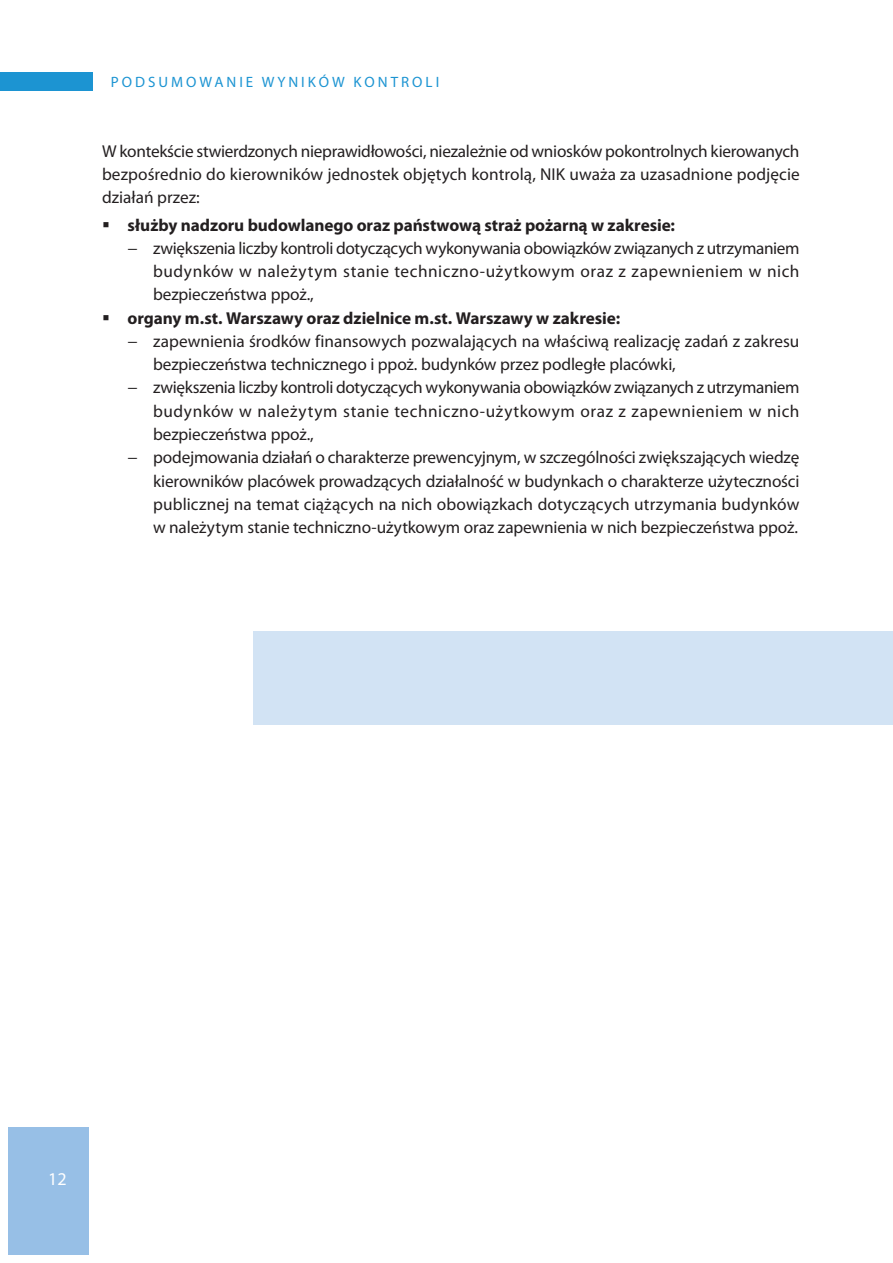
<style>
.page{position:relative;width:893px;height:1263px;background:#fff}
.page>*{position:absolute;margin:0;border:0;box-sizing:border-box;transform-origin:0 0}
.t1{font:18px "Myriad Pro";color:#fff}
.t2{font:17.25px/23.2px "Myriad Pro";letter-spacing:-.005em;color:#231f20;text-align:justify}
.t3{font:700 17.25px "Myriad Pro";letter-spacing:-.005em;color:#231f20}
.t4{font:17.25px "Myriad Pro";letter-spacing:-.025em;color:#231f20}
.t5{font:17.25px "Myriad Pro";letter-spacing:.03em;color:#231f20}
.t6{font:15px "Myriad Pro";color:#1c94d2}
</style>
<div class="page">
<div style="left:9px;top:1127px;width:80px;height:127px;background:#97bfe6"></div>
<div style="left:0;top:72px;width:93px;height:19px;background:#1c94d2"></div>
<div style="left:254px;top:631px;width:639px;height:94px;background:#d2e3f4"></div>
<p class="t6" style="left:111px;top:73px;width:24px">Podsumowanie</p>
<p class="t6" style="left:262px;top:73px;width:13px">wyników</p>
<p class="t6" style="left:354px;top:73px;width:12px">kontroli</p>
<p class="t2" style="left:102px;top:139px;width:699px">W kontekście stwierdzonych nieprawidłowości, niezależnie od wniosków pokontrolnych kierowanych bezpośrednio do kierowników jednostek objętych kontrolą, NIK uważa za uzasadnione podjęcie działań przez:</p>
<p class="t3" style="left:128px;top:214px;width:549px">służby nadzoru budowlanego oraz państwową straż pożarną w zakresie:</p>
<p class="t2" style="left:153px;top:236px;width:648px;text-indent:-26px">− zwiększenia liczby kontroli dotyczących wykonywania obowiązków związanych z utrzymaniem budynków w należytym stanie techniczno-użytkowym oraz z zapewnieniem w nich bezpieczeństwa ppoż.,</p>
<p class="t3" style="left:128px;top:307px;width:494px">organy m.st. Warszawy oraz dzielnice m.st. Warszawy w zakresie:</p>
<p class="t2" style="left:128px;top:329px;width:673px">− zapewnienia środków finansowych pozwalających na właściwą realizację zadań z zakresu</p>
<p class="t2" style="left:153px;top:352px;width:524px">bezpieczeństwa technicznego i ppoż. budynków przez podległe placówki,</p>
<p class="t4" style="left:128px;top:377px;width:673px">− zwiększenia liczby kontroli dotyczących wykonywania obowiązków związanych z utrzymaniem</p>
<p class="t5" style="left:153px;top:400px;width:648px">budynków w należytym stanie techniczno-użytkowym oraz z zapewnieniem w nich</p>
<p class="t2" style="left:153px;top:422px;width:162px">bezpieczeństwa ppoż.,</p>
<p class="t2" style="left:128px;top:446px;width:673px">− podejmowania działań o charakterze prewencyjnym, w szczególności zwiększających wiedzę</p>
<p class="t2" style="left:153px;top:469px;width:648px">kierowników placówek prowadzących działalność w budynkach o charakterze użyteczności</p>
<p class="t2" style="left:153px;top:492px;width:648px">publicznej na temat ciążących na nich obowiązkach dotyczących utrzymania budynków</p>
<p class="t2" style="left:153px;top:515px;width:646px">w należytym stanie techniczno-użytkowym oraz zapewnienia w nich bezpieczeństwa ppoż.</p>
<p class="t1" style="left:48px;top:1168px;width:20px">12</p>
</div>
